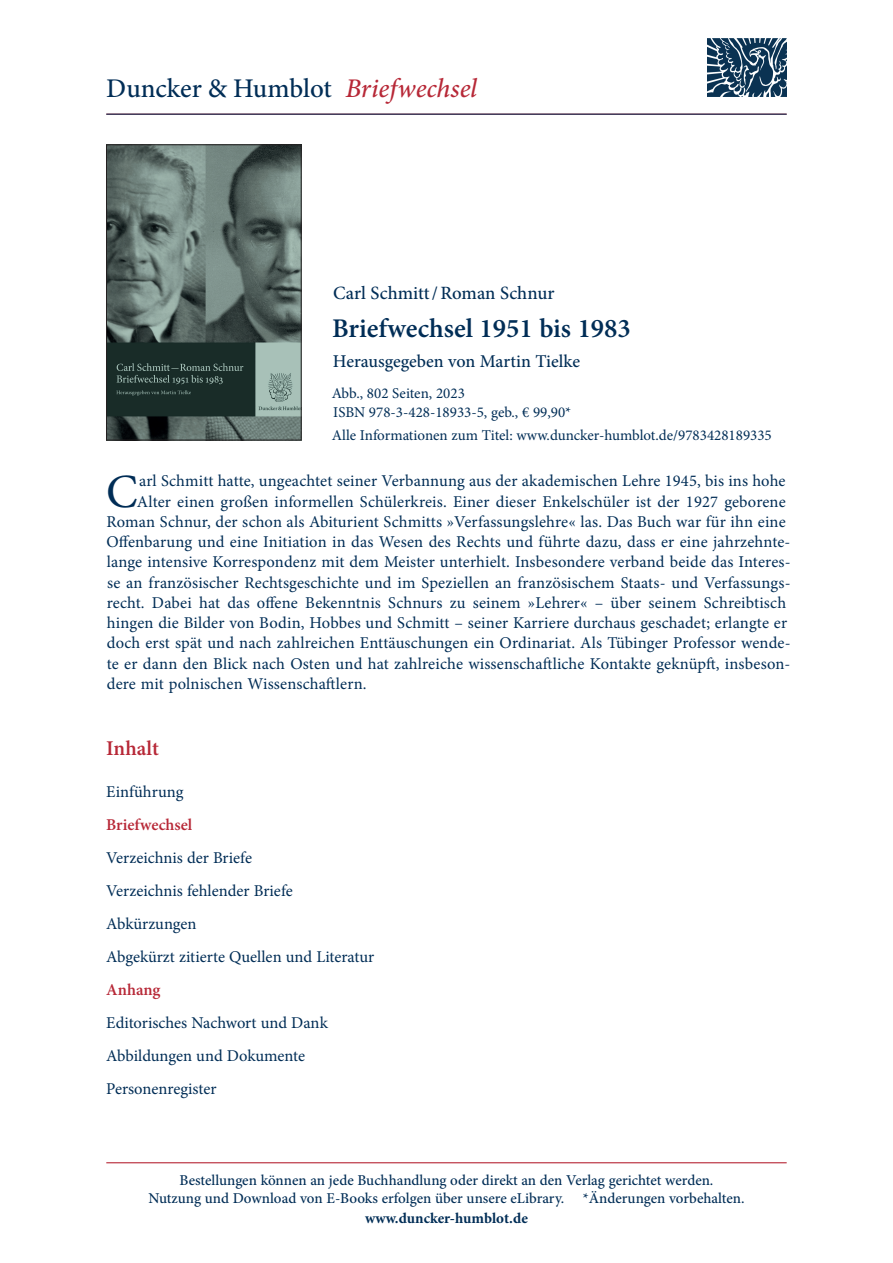
<style>
.page{position:relative;width:893px;height:1263px;background:#fff}
.page>*{position:absolute;margin:0;border:0;box-sizing:border-box;transform-origin:0 0}
.t1{font:47.7px "Minion Pro";color:#002d56}
.t2{font:500 27px "Minion Pro";letter-spacing:-.005em;color:#002d56}
.t3{font:600 27px "Minion Pro";color:#002d56}
.t4{font:600 21px "Minion Pro";color:#b72837}
.t5{font:500 18.75px "Minion Pro";color:#002d56}
.t6{font:500 18px "Minion Pro";letter-spacing:-.005em;color:#002d56}
.t7{font:16.5px/33px "Minion Pro";letter-spacing:.005em;color:#002d56}
.t8{font:600 16.5px "Minion Pro";letter-spacing:-.005em;color:#b72837}
.t9{font:500 15px/18px "Minion Pro";color:#002d56;text-align:center}
.t10{font:15px/18.8px "Minion Pro";color:#002d56}
.t11{font:700 15px "Minion Pro";color:#002d56}
.s1{font-style:italic;color:#b72837}
</style>
<div class="page">
<hr style="left:106px;top:1162px;width:681px;height:1px;background:#b72837">
<img style="left:108px;top:147px;width:191px;height:291px">
<div style="left:106px;top:145px;width:195px;height:295px;border:1px solid #231f20"></div>
<img style="left:707px;top:38px;width:79px;height:59px">
<hr style="left:106px;top:114px;width:681px;height:1px;background:#002d56">
<h2 class="t2" style="left:106px;top:70px;width:372px">Duncker &amp; Humblot <span class="s1">Briefwechsel</span></h2>
<p class="t5" style="left:333px;top:280px;width:223px">Carl Schmitt/Roman Schnur</p>
<h2 class="t3" style="left:332px;top:310px;width:300px">Briefwechsel 1951 bis 1983</h2>
<p class="t6" style="left:333px;top:349px;width:249px">Herausgegeben von Martin Tielke</p>
<p class="t10" style="left:332px;top:384px;width:241px">Abb., 802 Seiten, 2023<br>ISBN 978-3-428-18933-5, geb., € 99,90*</p>
<p class="t10" style="left:332px;top:426px;width:442px">Alle Informationen zum Titel: www.duncker-humblot.de/9783428189335</p>
<h1 class="t1" style="left:106px;top:459px;width:33px">C</h1>
<p class="t7" style="left:139px;top:465px;width:648px">arl Schmitt hatte, ungeachtet seiner Verbannung aus der akademischen Lehre 1945, bis ins hohe</p>
<p class="t7" style="left:137px;top:485px;width:650px">Alter einen großen informellen Schülerkreis. Einer dieser Enkelschüler ist der 1927 geborene</p>
<p class="t7" style="left:106px;top:505px;width:681px">Roman Schnur, der schon als Abiturient Schmitts »Verfassungslehre« las. Das Buch war für ihn eine</p>
<p class="t7" style="left:106px;top:525px;width:686px">Offenbarung und eine Initiation in das Wesen des Rechts und führte dazu, dass er eine jahrzehnte-</p>
<p class="t7" style="left:107px;top:546px;width:685px">lange intensive Korrespondenz mit dem Meister unterhielt. Insbesondere verband beide das Interes-</p>
<p class="t7" style="left:107px;top:566px;width:685px">se an französischer Rechtsgeschichte und im Speziellen an französischem Staats- und Verfassungs-</p>
<p class="t7" style="left:107px;top:586px;width:681px">recht. Dabei hat das offene Bekenntnis Schnurs zu seinem »Lehrer« – über seinem Schreibtisch</p>
<p class="t7" style="left:107px;top:606px;width:682px">hingen die Bilder von Bodin, Hobbes und Schmitt – seiner Karriere durchaus geschadet; erlangte er</p>
<p class="t7" style="left:107px;top:626px;width:685px">doch erst spät und nach zahlreichen Enttäuschungen ein Ordinariat. Als Tübinger Professor wende-</p>
<p class="t7" style="left:107px;top:647px;width:685px">te er dann den Blick nach Osten und hat zahlreiche wissenschaftliche Kontakte geknüpft, insbeson-</p>
<p class="t7" style="left:107px;top:667px;width:261px">dere mit polnischen Wissenschaftlern.</p>
<p class="t4" style="left:106px;top:734px;width:54px">Inhalt</p>
<p class="t7" style="left:106px;top:775px;width:79px">Einführung</p>
<p class="t8" style="left:106px;top:813px;width:88px">Briefwechsel</p>
<p class="t7" style="left:106px;top:841px;width:270px">Verzeichnis der Briefe<br>Verzeichnis fehlender Briefe<br>Abkürzungen<br>Abgekürzt zitierte Quellen und Literatur</p>
<p class="t8" style="left:106px;top:978px;width:56px">Anhang</p>
<p class="t7" style="left:106px;top:1006px;width:223px">Editorisches Nachwort und Dank<br>Abbildungen und Dokumente<br>Personenregister</p>
<p class="t9" style="left:148px;top:1171px;width:598px">Bestellungen können an jede Buchhandlung oder direkt an den Verlag gerichtet werden.<br>Nutzung und Download von E-Books erfolgen über unsere eLibrary. *Änderungen vorbehalten.</p>
<p class="t11" style="left:365px;top:1207px;width:164px">www.duncker-humblot.de</p>
</div>
